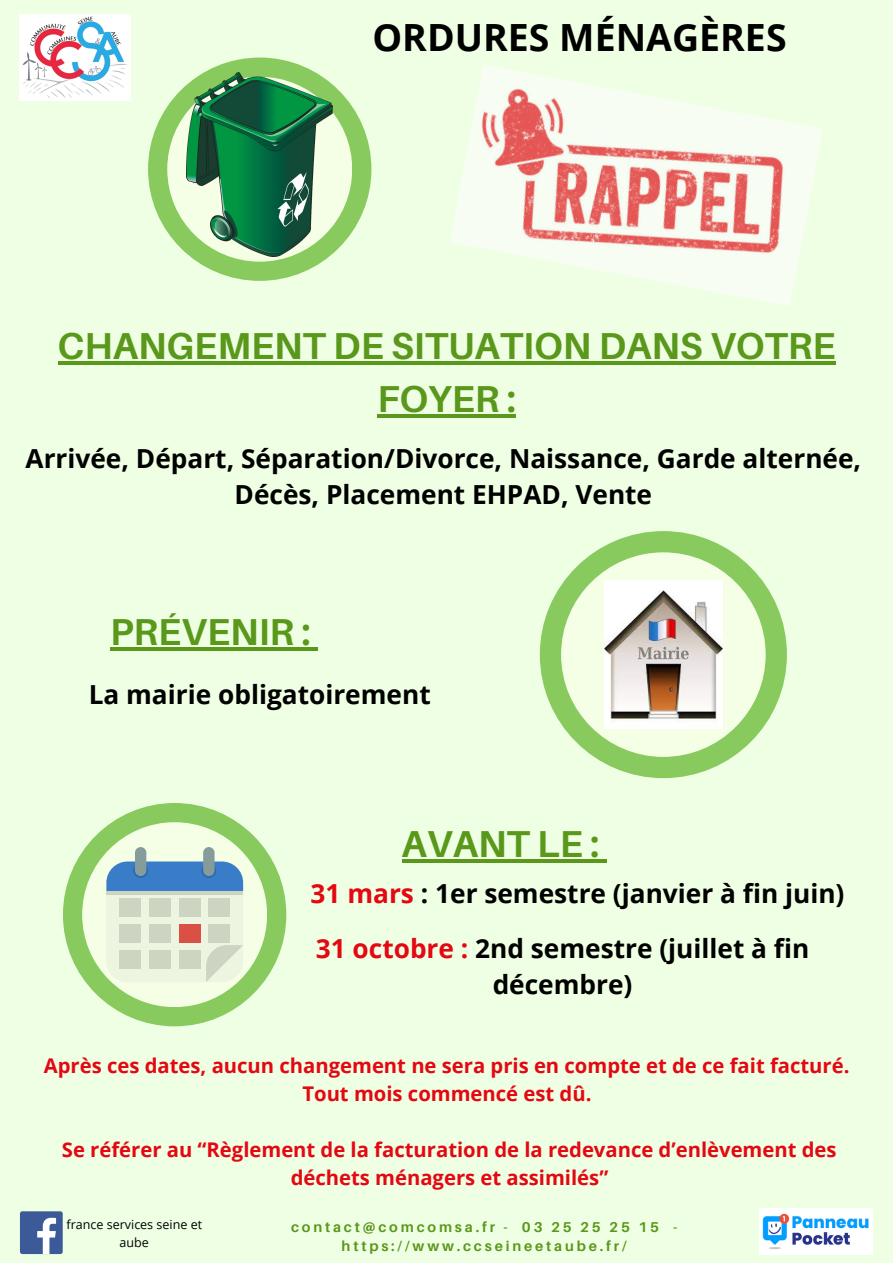
<style>
.page{position:relative;width:893px;height:1263px;background:#efffe4}
.page>*{position:absolute;margin:0;border:0;box-sizing:border-box;transform-origin:0 0}
.t1{font:700 37.5px/52.3px "Aileron";color:#59981a;text-align:center}
.t2{font:700 37.5px "Open Sans";color:#000}
.t3{font:700 26.25px/36.4px "Open Sans";color:#000;text-align:center}
.t4{font:700 20.25px/28.1px "Open Sans";color:#e30812;text-align:center}
.t5{font:700 14.25px/19.6px "Aileron";letter-spacing:.2em;color:#59981a;text-align:center}
.t6{font:12.52px/17.4px "Open Sans";color:#000;text-align:center}
.s1{color:#e30812}
</style>
<div class="page">
<div style="left:148px;top:58px;width:223px;height:223px;background:#88ca5e;border-radius:50%"></div>
<div style="left:167px;top:77px;width:185px;height:185px;background:#f5ffe6;border-radius:50%"></div>
<div style="left:63px;top:803px;width:223px;height:223px;background:#88ca5e;border-radius:50%"></div>
<div style="left:82px;top:822px;width:185px;height:185px;background:#f5ffe6;border-radius:50%"></div>
<img style="left:450px;top:65px;width:373px;height:241px">
<div style="left:540px;top:531px;width:247px;height:247px;background:#88ca5e;border-radius:50%"></div>
<div style="left:561px;top:552px;width:204px;height:205px;background:#f5ffe6;border-radius:50%"></div>
<img style="left:604px;top:580px;width:119px;height:149px">
<div style="left:135px;top:847px;width:11px;height:29px;background:#869c9b;border-radius:6px"></div>
<div style="left:203px;top:847px;width:11px;height:29px;background:#869c9b;border-radius:6px"></div>
<svg style="left:106px;top:861px;width:137px;height:121px"></svg>
<img style="left:20px;top:15px;width:111px;height:86px">
<img style="left:187px;top:72px;width:146px;height:185px">
<div style="left:20px;top:1211px;width:43px;height:43px;background:#3d5a98;border-radius:2px"></div>
<svg style="left:37px;top:1218px;width:19px;height:36px"></svg>
<img style="left:759px;top:1208px;width:113px;height:46px">
<hr style="left:58px;top:361px;width:777px;height:4px;background:#59981a">
<hr style="left:377px;top:414px;width:139px;height:3px;background:#59981a">
<hr style="left:401px;top:859px;width:198px;height:3px;background:#59981a">
<svg style="left:599px;top:859px;width:8px;height:3px"></svg>
<hr style="left:110px;top:647px;width:201px;height:3px;background:#59981a">
<svg style="left:311px;top:647px;width:7px;height:3px"></svg>
<p class="t2" style="left:372px;top:11px;width:416px">ORDURES MÉNAGÈRES</p>
<p class="t1" style="left:58px;top:319px;width:779px">CHANGEMENT DE SITUATION DANS VOTRE<br>FOYER :</p>
<p class="t3" style="left:26px;top:439px;width:837px">Arrivée, Départ, Séparation/Divorce, Naissance, Garde alternée,<br>Décès, Placement EHPAD, Vente</p>
<p class="t1" style="left:110px;top:605px;width:202px">PRÉVENIR :</p>
<p class="t3" style="left:89px;top:675px;width:343px">La mairie obligatoirement</p>
<p class="t1" style="left:401px;top:817px;width:199px">AVANT LE :</p>
<p class="t3" style="left:311px;top:875px;width:535px"><span class="s1">31 mars</span> : 1er semestre (janvier à fin juin)</p>
<p class="t3" style="left:316px;top:929px;width:495px;line-height:36.6px"><span class="s1">31 octobre :</span> 2nd semestre (juillet à fin décembre)</p>
<p class="t4" style="left:44px;top:1051px;width:807px">Après ces dates, aucun changement ne sera pris en compte et de ce fait facturé.</p>
<p class="t4" style="left:302px;top:1079px;width:290px">Tout mois commencé est dû.</p>
<p class="t4" style="left:62px;top:1135px;width:776px">Se référer au “Règlement de la facturation de la redevance d’enlèvement des déchets ménagers et assimilés”</p>
<p class="t6" style="left:66px;top:1216px;width:137px">france services seine et aube</p>
<p class="t5" style="left:291px;top:1216px;width:388px">contact@comcomsa.fr - 03 25 25 25 15 - https://www.ccseineetaube.fr/</p>
</div>
